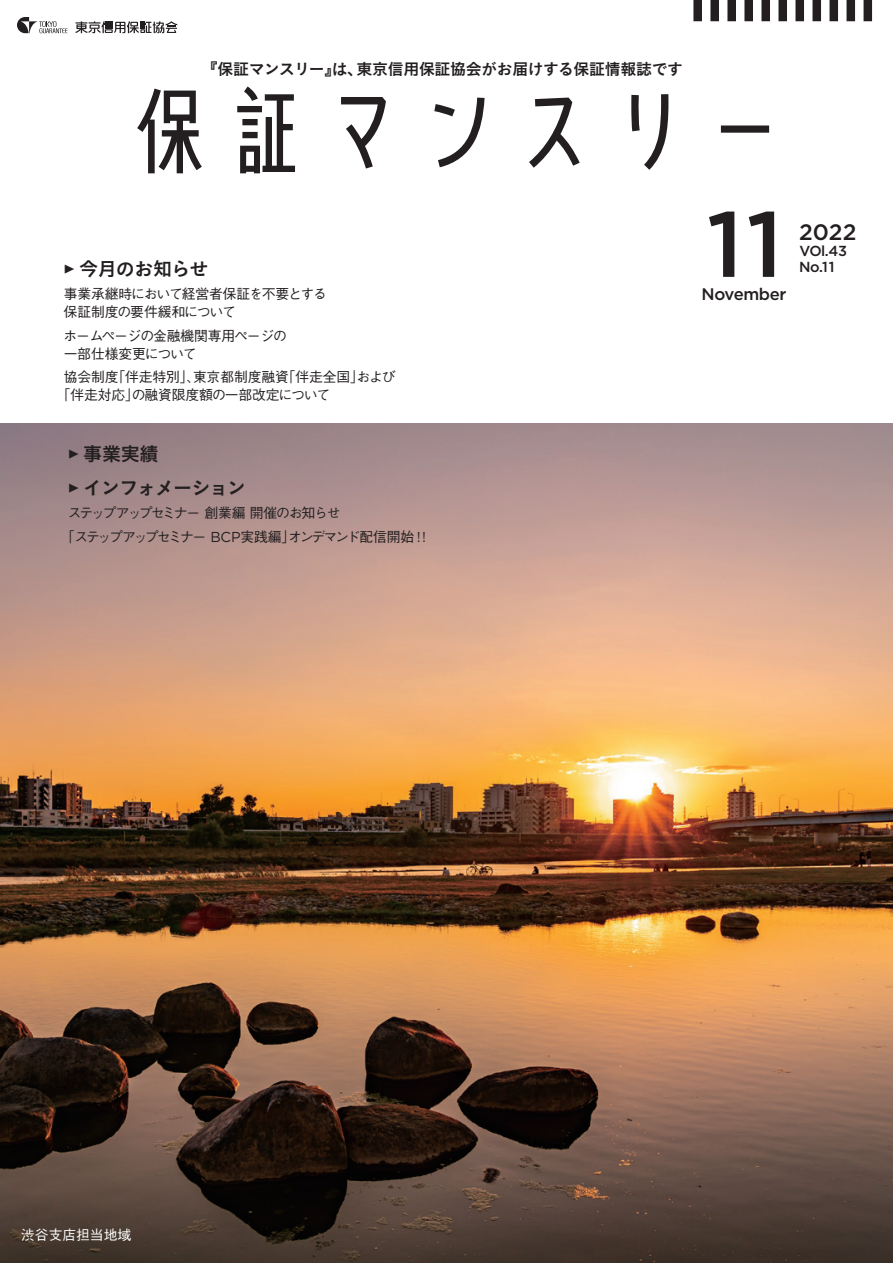
<style>
.page{position:relative;width:893px;height:1263px;background:#fff}
.page>*{position:absolute;margin:0;border:0;box-sizing:border-box;transform-origin:0 0}
.t1{font:500 92.7px "Gotham";color:#231f20}
.t2{font:500 22.35px "Gotham";color:#231f20}
.t3{font:19.2px/34px "Koburina Go Std N W6";letter-spacing:-.05em;color:#231f20}
.t4{font:500 16.8px "Gotham";letter-spacing:-.025em;color:#231f20}
.t5{font:15.9px "Koburina Go Std N W6";letter-spacing:-.025em;color:#231f20}
.t6{font:500 14.55px/15.9px "Gotham";letter-spacing:-.025em;color:#231f20}
.t7{font:500 13.8px/23.4px "Gothic BBB Pr 5";letter-spacing:-.13em;color:#231f20}
.t8{font:500 13.8px/18.1px "Gothic BBB Pr 5";letter-spacing:-.01em;color:#231f20}
.t9{font:500 13.8px/18.1px "Gothic BBB Pr 5";letter-spacing:-.075em;color:#231f20}
.t10{font:500 13.8px/18.1px "Gothic BBB Pr 5";letter-spacing:-.03em;color:#231f20}
.t11{font:500 13.8px "Gothic BBB Pr 5";color:#fff}
.s1{font-family:"Minion Pro"}
.s2{font-family:"Gotham";font-weight:400;font-size:14.4px}
</style>
<div class="page">
<img style="left:0;top:423px;width:893px;height:840px">
<svg style="left:137px;top:86px;width:632px;height:87px"></svg>
<svg style="left:17px;top:17px;width:51px;height:16px"></svg>
<svg style="left:76px;top:21px;width:101px;height:12px"></svg>
<div style="left:863px;top:0;width:9px;height:21px;background:#231f20"></div>
<div style="left:846px;top:0;width:9px;height:21px;background:#231f20"></div>
<div style="left:829px;top:0;width:9px;height:21px;background:#231f20"></div>
<div style="left:812px;top:0;width:9px;height:21px;background:#231f20"></div>
<div style="left:795px;top:0;width:9px;height:21px;background:#231f20"></div>
<div style="left:778px;top:0;width:9px;height:21px;background:#231f20"></div>
<div style="left:761px;top:0;width:9px;height:21px;background:#231f20"></div>
<div style="left:744px;top:0;width:9px;height:21px;background:#231f20"></div>
<div style="left:727px;top:0;width:9px;height:21px;background:#231f20"></div>
<div style="left:710px;top:0;width:9px;height:21px;background:#231f20"></div>
<div style="left:693px;top:0;width:9px;height:21px;background:#231f20"></div>
<p class="t5" style="left:202px;top:56px;width:483px">『保証マンスリー』は、東京信用保証協会がお届けする保証情報誌です</p>
<h3 class="t3" style="left:63px;top:252px;width:147px"><span class="s1">▶</span> 今月のお知らせ</h3>
<p class="t9" style="left:64px;top:284px;width:265px">事業承継時において経営者保証を不要とする保証制度の要件緩和について</p>
<p class="t10" style="left:64px;top:325px;width:225px">ホームページの金融機関専用ページの一部仕様変更について</p>
<p class="t8" style="left:57px;top:367px;width:340px;text-indent:7px">協会制度「伴走特別」、東京都制度融資「伴走全国」および「伴走対応」の融資限度額の一部改定について</p>
<h3 class="t3" style="left:68px;top:437px;width:180px"><span class="s1">▶</span> 事業実績<br><span class="s1">▶</span> インフォメーション</h3>
<p class="t7" style="left:61px;top:500px;width:367px;text-indent:7px">ステップアップセミナー創業編開催のお知らせ<br>「ステップアップセミナー <span class="s2">BCP</span>実践編」オンデマンド配信開始 <span class="s2">! !</span></p>
<h1 class="t1" style="left:707px;top:183px;width:78px">11</h1>
<p class="t4" style="left:702px;top:283px;width:86px">November</p>
<h2 class="t2" style="left:799px;top:218px;width:59px">2022</h2>
<p class="t6" style="left:799px;top:243px;width:49px">VOl.43<br>No.11</p>
<p class="t11" style="left:21px;top:1224px;width:112px">渋谷支店担当地域</p>
</div>
